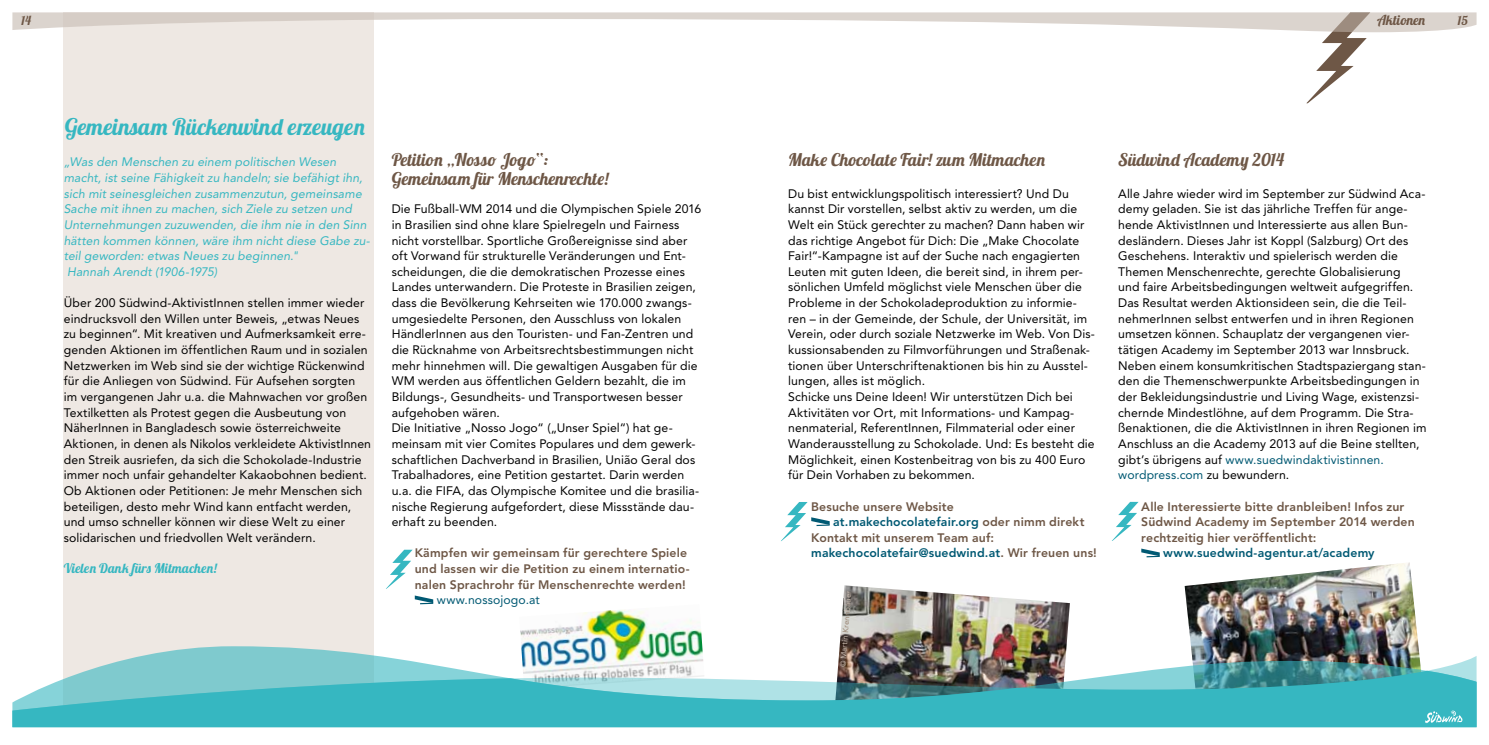
<style>
.page{position:relative;width:1489px;height:745px;background:#fff}
.page>*{position:absolute;margin:0;border:0;box-sizing:border-box;transform-origin:0 0}
.t1{font:22.88px "Lobster 1.4";letter-spacing:.045em;color:#36b7c1}
.t2{font:17.5px/18.8px "Lobster 1.4";letter-spacing:.02em;color:#6e5746}
.t3{font:17.5px "Lobster 1.4";letter-spacing:.04em;color:#6e5746}
.t4{font:13.75px "Lobster 1.4";letter-spacing:.02em;color:#6e5746}
.t5{font:13.38px "Lobster 1.4";letter-spacing:.055em;color:#36b7c1}
.t6{font:12.5px "Lobster 1.4";color:#6e5746}
.t7{font:12.25px/15.6px "Avenir LT Pro";letter-spacing:.01em;color:#000}
.t8{font:italic 12.25px/15.6px "Avenir LT Pro";letter-spacing:.01em;color:#36b7c1}
.t9{font:800 12.25px/15.6px "Avenir LT Pro";letter-spacing:.01em;color:#6e5746}
.t10{font:800 12.25px "Avenir LT Pro";letter-spacing:.015em;color:#005973}
.t11{font:12.25px "Avenir LT Pro";letter-spacing:.01em;color:#005973}
.t12{font:7.75px "Avenir LT Pro";color:#c9baae}
.s1{color:#6e5746}
.s2{color:#9a8574}
.s3{color:#005973}
</style>
<div class="page">
<img style="left:520px;top:610px;width:183px;height:35px">
<img style="left:1184px;top:562px;width:235px;height:83px">
<img style="left:839px;top:585px;width:230px;height:60px">
<div style="left:64px;top:12px;width:310px;height:708px;background:#eee8e3"></div>
<img style="left:63px;top:645px;width:1357px;height:10px">
<img style="left:63px;top:655px;width:1413px;height:15px">
<svg style="left:12px;top:670px;width:1464px;height:56px;background:#55b9c0"></svg>
<svg style="left:12px;top:12px;width:1464px;height:91px"></svg>
<svg style="left:1424px;top:710px;width:38px;height:14px"></svg>
<svg style="left:415px;top:595px;width:18px;height:9px"></svg>
<svg style="left:386px;top:549px;width:26px;height:39px"></svg>
<svg style="left:1141px;top:548px;width:18px;height:9px"></svg>
<svg style="left:1112px;top:501px;width:26px;height:39px"></svg>
<svg style="left:782px;top:502px;width:47px;height:38px"></svg>
<p class="t6" style="left:21px;top:12px;width:11px">14</p>
<p class="t4" style="left:1376px;top:11px;width:50px">Aktionen</p>
<p class="t6" style="left:1457px;top:12px;width:12px">15</p>
<h1 class="t1" style="left:65px;top:112px;width:301px">Gemeinsam Rückenwind erzeugen</h1>
<p class="t8" style="left:64px;top:154px;width:307px">„Was den Menschen zu einem politischen Wesen macht, ist seine Fähigkeit zu handeln; sie befähigt ihn, sich mit seinesgleichen zusammenzutun, gemeinsame Sache mit ihnen zu machen, sich Ziele zu setzen und Unternehmungen zuzuwenden, die ihm nie in den Sinn hätten kommen können, wäre ihm nicht diese Gabe zu&shy;teil geworden: etwas Neues zu beginnen."<br>Hannah Arendt (1906-1975)</p>
<p class="t7" style="left:64px;top:295px;width:309px">Über 200 Südwind-AktivistInnen stellen immer wieder eindrucksvoll den Willen unter Beweis, „etwas Neues zu beginnen“. Mit kreativen und Aufmerksamkeit erre&shy;genden Aktionen im öffentlichen Raum und in sozialen Netzwerken im Web sind sie der wichtige Rückenwind für die Anliegen von Südwind. Für Aufsehen sorgten im vergangenen Jahr u.a. die Mahnwachen vor großen Textilketten als Protest gegen die Ausbeutung von NäherInnen in Bangladesch sowie österreichweite Aktionen, in denen als Nikolos verkleidete AktivistInnen den Streik ausriefen, da sich die Schokolade-Industrie immer noch unfair gehandelter Kakaobohnen bedient.<br>Ob Aktionen oder Petitionen: Je mehr Menschen sich beteiligen, desto mehr Wind kann entfacht werden, und umso schneller können wir diese Welt zu einer solidarischen und friedvollen Welt verändern.</p>
<p class="t5" style="left:64px;top:559px;width:154px">Vielen Dank fürs Mitmachen!</p>
<h2 class="t2" style="left:392px;top:150px;width:218px">Petition „Nosso Jogo“:<br>Gemeinsam für Menschenrechte!</h2>
<p class="t7" style="left:392px;top:201px;width:311px">Die Fußball-WM 2014 und die Olympischen Spiele 2016 in Brasilien sind ohne klare Spielregeln und Fairness nicht vorstellbar. Sportliche Großereignisse sind aber oft Vorwand für strukturelle Veränderungen und Ent&shy;scheidungen, die die demokratischen Prozesse eines Landes unterwandern. Die Proteste in Brasilien zeigen, dass die Bevölkerung Kehrseiten wie 170.000 zwangs&shy;umgesiedelte Personen, den Ausschluss von lokalen HändlerInnen aus den Touristen- und Fan-Zentren und die Rücknahme von Arbeitsrechtsbestimmungen nicht mehr hinnehmen will. Die gewaltigen Ausgaben für die WM werden aus öffentlichen Geldern bezahlt, die im Bildungs-, Gesundheits- und Transportwesen besser aufgehoben wären.<br>Die Initiative „Nosso Jogo“ („Unser Spiel“) hat ge&shy;meinsam mit vier Comites Populares und dem gewerk&shy;schaftlichen Dachverband in Brasilien, União Geral dos Trabalhadores, eine Petition gestartet. Darin werden u.a. die FIFA, das Olympische Komitee und die brasilia&shy;nische Regierung aufgefordert, diese Missstände dau&shy;erhaft zu beenden.</p>
<p class="t9" style="left:415px;top:545px;width:276px">Kämpfen wir gemeinsam für gerechtere Spiele und lassen wir die Petition zu einem internatio&shy;nalen Sprachrohr für Menschenrechte werden!</p>
<p class="t11" style="left:437px;top:592px;width:105px">www.nossojogo.at</p>
<h2 class="t3" style="left:788px;top:149px;width:258px">Make Chocolate Fair! zum Mitmachen</h2>
<p class="t7" style="left:788px;top:185px;width:308px">Du bist entwicklungspolitisch interessiert? Und Du kannst Dir vorstellen, selbst aktiv zu werden, um die Welt ein Stück gerechter zu machen? Dann haben wir das richtige Angebot für Dich: Die „Make Chocolate Fair!“-Kampagne ist auf der Suche nach engagierten Leuten mit guten Ideen, die bereit sind, in ihrem per&shy;sönlichen Umfeld möglichst viele Menschen über die Probleme in der Schokoladeproduktion zu informie&shy;ren – in der Gemeinde, der Schule, der Universität, im Verein, oder durch soziale Netzwerke im Web. Von Dis&shy;kussionsabenden zu Filmvorführungen und Straßenak&shy;tionen über Unterschriftenaktionen bis hin zu Ausstel&shy;lungen, alles ist möglich.<br>Schicke uns Deine Ideen! Wir unterstützen Dich bei Aktivitäten vor Ort, mit Informations- und Kampag&shy;nenmaterial, ReferentInnen, Filmmaterial oder einer Wanderausstellung zu Schokolade. Und: Es besteht die Möglichkeit, einen Kostenbeitrag von bis zu 400 Euro für Dein Vorhaben zu bekommen.</p>
<p class="t9" style="left:811px;top:498px;width:144px">Besuche unsere Website</p>
<p class="t10" style="left:833px;top:514px;width:253px">at.makechocolatefair.org <span class="s1">oder nimm direkt</span></p>
<p class="t9" style="left:811px;top:529px;width:184px">Kontakt mit unserem Team auf:</p>
<p class="t10" style="left:811px;top:545px;width:287px">makechocolatefair@suedwind.at<span class="s1">. Wir freuen uns!</span></p>
<p class="t12" style="left:837px;top:666px;width:78px;rotate:-85deg">© Martin <span class="s2">Krenn</span>bauer</p>
<h2 class="t2" style="left:1118px;top:150px;width:167px">Südwind Academy 2014</h2>
<p class="t7" style="left:1118px;top:185px;width:310px">Alle Jahre wieder wird im September zur Südwind Aca&shy;demy geladen. Sie ist das jährliche Treffen für ange&shy;hende AktivistInnen und Interessierte aus allen Bun&shy;desländern. Dieses Jahr ist Koppl (Salzburg) Ort des Geschehens. Interaktiv und spielerisch werden die Themen Menschenrechte, gerechte Globalisierung<br>und faire Arbeitsbedingungen weltweit aufgegriffen.<br>Das Resultat werden Aktionsideen sein, die die Teil&shy;nehmerInnen selbst entwerfen und in ihren Regionen umsetzen können. Schauplatz der vergangenen vier&shy;tätigen Academy im September 2013 war Innsbruck.<br>Neben einem konsumkritischen Stadtspaziergang stan&shy;den die Themenschwerpunkte Arbeitsbedingungen in der Bekleidungsindustrie und Living Wage, existenzsi&shy;chernde Mindestlöhne, auf dem Programm. Die Stra&shy;ßenaktionen, die die AktivistInnen in ihren Regionen im Anschluss an die Academy 2013 auf die Beine stellten, gibt’s übrigens auf <span class="s3">www.suedwindaktivistinnen. wordpress.com</span> zu bewundern.</p>
<p class="t9" style="left:1141px;top:498px;width:275px">Alle Interessierte bitte dranbleiben! Infos zur<br>Südwind Academy im September 2014 werden rechtzeitig hier veröffentlicht:</p>
<p class="t10" style="left:1163px;top:545px;width:213px">www.suedwind-agentur.at/academy</p>
</div>
